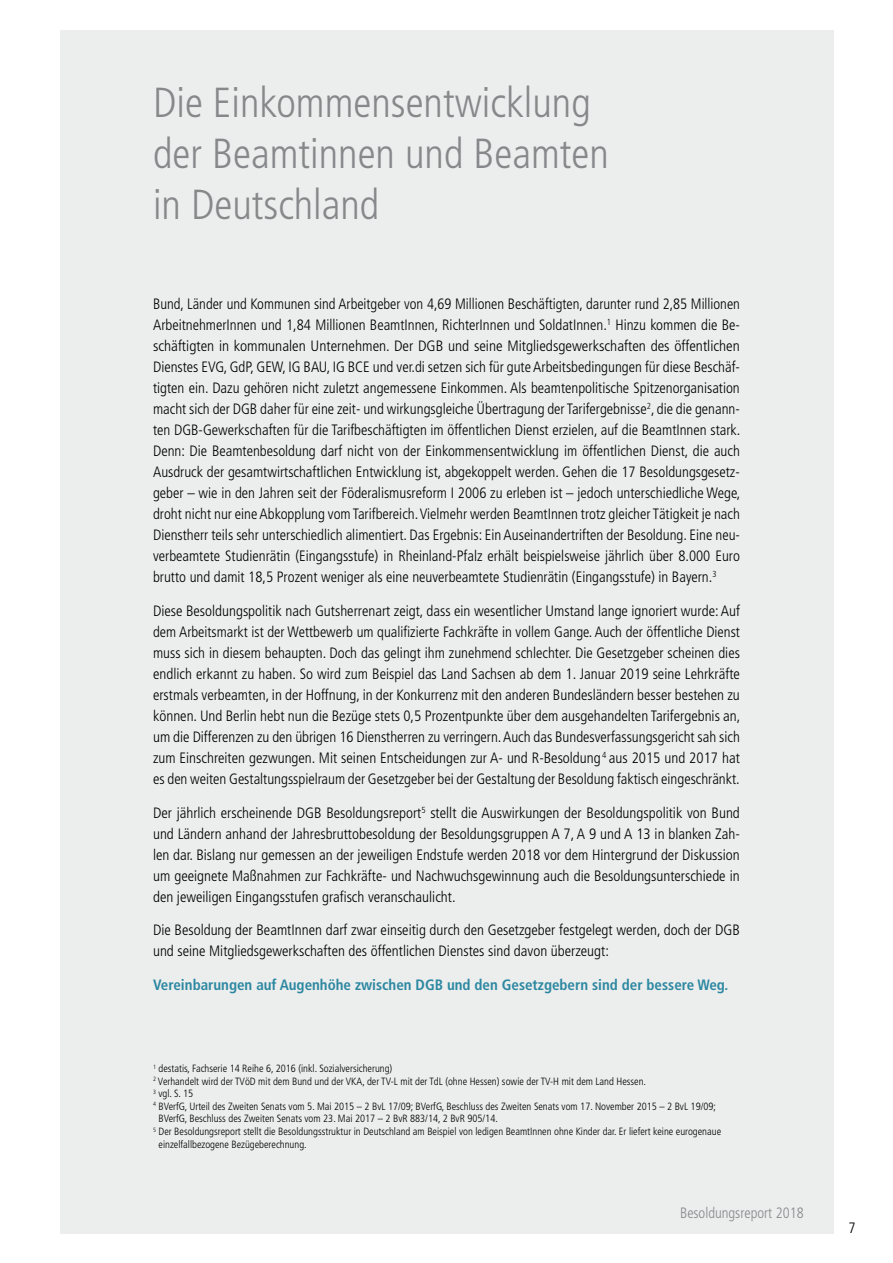
<style>
.page{position:relative;width:893px;height:1263px;background:#fff}
.page>*{position:absolute;margin:0;border:0;box-sizing:border-box;transform-origin:0 0}
.t1{font:300 condensed 42px/51px "Frutiger";color:#87888a}
.t2{font:300 condensed 15px/21px "Frutiger";color:#000;text-align:justify}
.t3{font:700 condensed 15px "Frutiger";color:#2c88a1}
.t4{font:300 condensed 15px "Frutiger";color:#87888a}
.t5{font:300 condensed 10.5px "Frutiger";color:#000}
</style>
<div class="page">
<div style="left:60px;top:30px;width:773px;height:1203px;background:#eceded"></div>
<h1 class="t1" style="left:153px;top:77px;width:457px">Die Einkommensentwicklung der Beamtinnen und Beamten in Deutschland</h1>
<p class="t2" style="left:153px;top:293px;width:589px">Bund, Länder und Kommunen sind Arbeitgeber von 4,69 Millionen Beschäftigten, darunter rund 2,85 Millionen ArbeitnehmerInnen und 1,84 Millionen BeamtInnen, RichterInnen und SoldatInnen.<sup>1</sup> Hinzu kommen die Be&shy;schäftigten in kommunalen Unternehmen. Der DGB und seine Mitgliedsgewerkschaften des öffentlichen Dienstes EVG, GdP, GEW, IG BAU, IG BCE und ver.di setzen sich für gute Arbeitsbedingungen für diese Beschäf&shy;tigten ein. Dazu gehören nicht zuletzt angemessene Einkommen. Als beamtenpolitische Spitzenorganisation macht sich der DGB daher für eine zeit- und wirkungsgleiche Übertragung der Tarifergebnisse<sup>2</sup>, die die genann&shy;ten DGB-Gewerkschaften für die Tarifbeschäftigten im öffentlichen Dienst erzielen, auf die BeamtInnen stark.<br>Denn: Die Beamtenbesoldung darf nicht von der Einkommensentwicklung im öffentlichen Dienst, die auch Ausdruck der gesamtwirtschaftlichen Entwicklung ist, abgekoppelt werden. Gehen die 17 Besoldungsgesetz&shy;geber – wie in den Jahren seit der Föderalismusreform I 2006 zu erleben ist – jedoch unterschiedliche Wege, droht nicht nur eine Abkopplung vom Tarifbereich. Vielmehr werden BeamtInnen trotz gleicher Tätigkeit je nach Dienstherr teils sehr unterschiedlich alimentiert. Das Ergebnis: Ein Auseinandertriften der Besoldung. Eine neu&shy;verbeamtete Studienrätin (Eingangsstufe) in Rheinland-Pfalz erhält beispielsweise jährlich über 8.000 Euro brutto und damit 18,5 Prozent weniger als eine neuverbeamtete Studienrätin (Eingangsstufe) in Bayern.<sup>3</sup></p>
<p class="t2" style="left:153px;top:600px;width:589px">Diese Besoldungspolitik nach Gutsherrenart zeigt, dass ein wesentlicher Umstand lange ignoriert wurde: Auf dem Arbeitsmarkt ist der Wettbewerb um qualifizierte Fachkräfte in vollem Gange. Auch der öffentliche Dienst muss sich in diesem behaupten. Doch das gelingt ihm zunehmend schlechter. Die Gesetzgeber scheinen dies endlich erkannt zu haben. So wird zum Beispiel das Land Sachsen ab dem 1. Januar 2019 seine Lehrkräfte erstmals verbeamten, in der Hoffnung, in der Konkurrenz mit den anderen Bundesländern besser bestehen zu können. Und Berlin hebt nun die Bezüge stets 0,5 Prozentpunkte über dem ausgehandelten Tarifergebnis an, um die Differenzen zu den übrigen 16 Dienstherren zu verringern. Auch das Bundesverfassungsgericht sah sich zum Einschreiten gezwungen. Mit seinen Entscheidungen zur A- und R-Besoldung <sup>4</sup> aus 2015 und 2017 hat es den weiten Gestaltungsspielraum der Gesetzgeber bei der Gestaltung der Besoldung faktisch eingeschränkt.</p>
<p class="t2" style="left:153px;top:802px;width:588px">Der jährlich erscheinende DGB Besoldungsreport<sup>5</sup> stellt die Auswirkungen der Besoldungspolitik von Bund und Ländern anhand der Jahresbruttobesoldung der Besoldungsgruppen A 7, A 9 und A 13 in blanken Zah&shy;len dar. Bislang nur gemessen an der jeweiligen Endstufe werden 2018 vor dem Hintergrund der Diskussion um geeignete Maßnahmen zur Fachkräfte- und Nachwuchsgewinnung auch die Besoldungsunterschiede in den jeweiligen Eingangsstufen grafisch veranschaulicht.</p>
<p class="t2" style="left:153px;top:920px;width:588px">Die Besoldung der BeamtInnen darf zwar einseitig durch den Gesetzgeber festgelegt werden, doch der DGB und seine Mitgliedsgewerkschaften des öffentlichen Dienstes sind davon überzeugt:</p>
<p class="t3" style="left:153px;top:976px;width:577px">Vereinbarungen auf Augenhöhe zwischen DGB und den Gesetzgebern sind der bessere Weg.</p>
<p class="t5" style="left:153px;top:1062px;width:241px"><sup>1</sup> destatis, Fachserie 14 Reihe 6, 2016 (inkl. Sozialversicherung)</p>
<p class="t5" style="left:153px;top:1075px;width:494px"><sup>2</sup> Verhandelt wird der TVöD mit dem Bund und der VKA, der TV-L mit der TdL (ohne Hessen) sowie der TV-H mit dem Land Hessen.</p>
<p class="t5" style="left:153px;top:1088px;width:42px"><sup>3</sup> vgl. S. 15</p>
<p class="t5" style="left:153px;top:1100px;width:564px"><sup>4</sup> BVerfG, Urteil des Zweiten Senats vom 5. Mai 2015 – 2 BvL 17/09; BVerfG, Beschluss des Zweiten Senats vom 17. November 2015 – 2 BvL 19/09;</p>
<p class="t5" style="left:159px;top:1113px;width:341px">BVerfG, Beschluss des Zweiten Senats vom 23. Mai 2017 – 2 BvR 883/14, 2 BvR 905/14.</p>
<p class="t5" style="left:153px;top:1125px;width:570px"><sup>5</sup> Der Besoldungsreport stellt die Besoldungsstruktur in Deutschland am Beispiel von ledigen BeamtInnen ohne Kinder dar. Er liefert keine eurogenaue</p>
<p class="t5" style="left:159px;top:1138px;width:150px">einzelfallbezogene Bezügeberechnung.</p>
<p class="t4" style="left:680px;top:1204px;width:125px">Besoldungsreport 2018</p>
<p class="t2" style="left:848px;top:1218px;width:9px">7</p>
</div>
